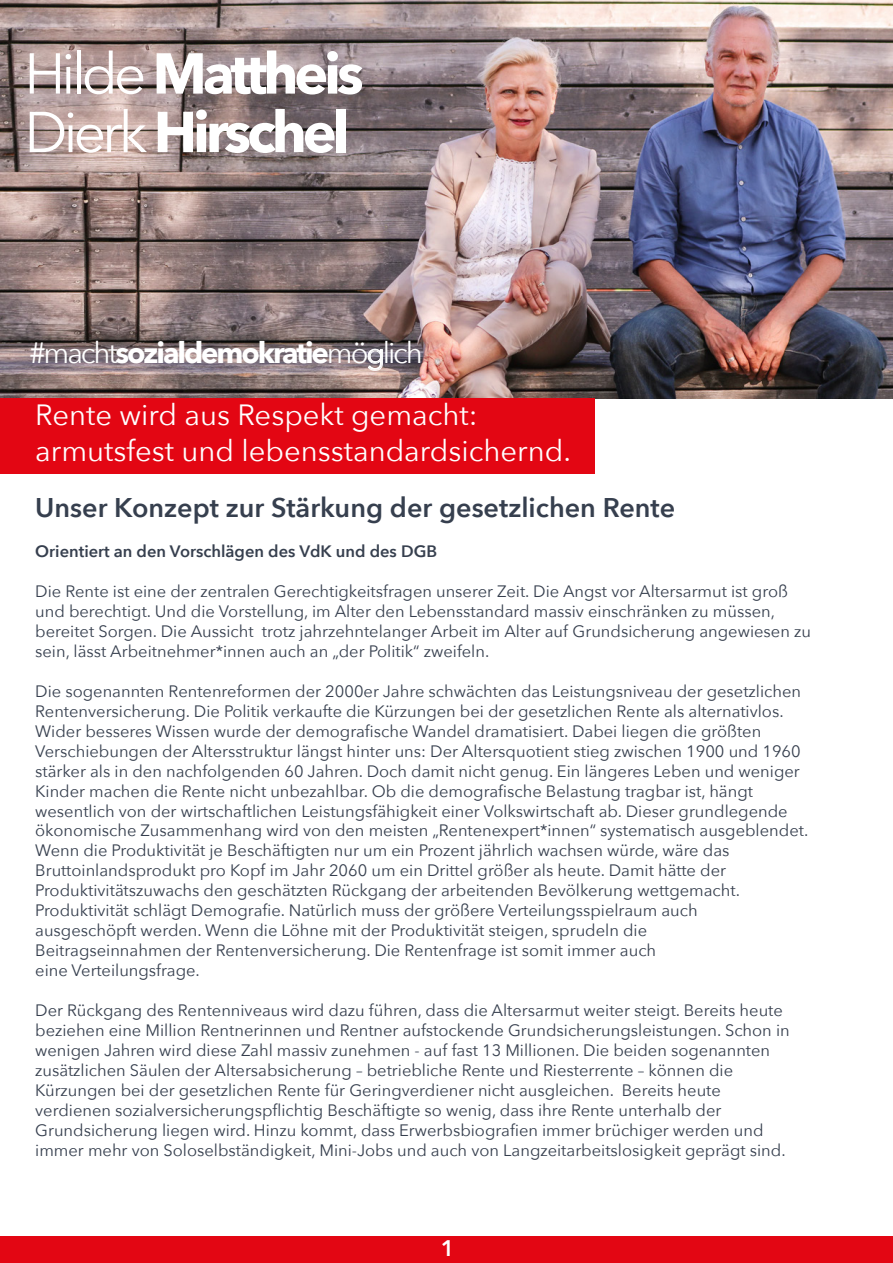
<style>
.page{position:relative;width:893px;height:1263px;background:#fff}
.page>*{position:absolute;margin:0;border:0;box-sizing:border-box;transform-origin:0 0}
.t1{font:700 57px/58.5px "Avenir Next";letter-spacing:-.07em;color:#fff}
.t2{font:29.25px/36px "Avenir Next";color:#fff}
.t3{font:700 29.25px "Avenir Next";letter-spacing:-.07em;color:#fff}
.t4{font:600 27px "Avenir Next";color:#363f4e}
.t5{font:600 22.5px "Avenir Next";color:#fff}
.t6{font:16.5px/20px "Avenir Next";color:#363f4e}
.t7{font:600 16.5px "Avenir Next";color:#363f4e}
.s1{font-weight:400}
</style>
<div class="page">
<img style="left:0;top:0;width:893px;height:398px">
<div style="left:0;top:398px;width:594px;height:75px;background:#e30613"></div>
<svg style="left:368px;top:349px;width:15px;height:22px"></svg>
<div style="left:0;top:1237px;width:893px;height:26px;background:#e30613"></div>
<h1 class="t1" style="left:24px;top:46px;width:341px"><span class="s1">Hilde</span> Mattheis<br><span class="s1">Dierk</span> Hirschel</h1>
<h2 class="t3" style="left:29px;top:334px;width:395px"><span class="s1">#macht</span>sozialdemokratie<span class="s1">möglich</span></h2>
<h2 class="t2" style="left:35px;top:397px;width:537px">Rente wird aus Respekt gemacht: armutsfest und lebensstandardsichernd.</h2>
<h3 class="t4" style="left:35px;top:490px;width:642px">Unser Konzept zur Stärkung der gesetzlichen Rente</h3>
<p class="t7" style="left:35px;top:541px;width:403px">Orientiert an den Vorschlägen des VdK und des DGB</p>
<p class="t6" style="left:35px;top:582px;width:777px">Die Rente ist eine der zentralen Gerechtigkeitsfragen unserer Zeit. Die Angst vor Altersarmut ist groß und berechtigt. Und die Vorstellung, im Alter den Lebensstandard massiv einschränken zu müssen, bereitet Sorgen. Die Aussicht trotz jahrzehntelanger Arbeit im Alter auf Grundsicherung angewiesen zu sein, lässt Arbeitnehmer*innen auch an „der Politik“ zweifeln.</p>
<p class="t6" style="left:35px;top:682px;width:774px">Die sogenannten Rentenreformen der 2000er Jahre schwächten das Leistungsniveau der gesetzlichen Rentenversicherung. Die Politik verkaufte die Kürzungen bei der gesetzlichen Rente als alternativlos.<br>Wider besseres Wissen wurde der demografische Wandel dramatisiert. Dabei liegen die größten Verschiebungen der Altersstruktur längst hinter uns: Der Altersquotient stieg zwischen 1900 und 1960 stärker als in den nachfolgenden 60 Jahren. Doch damit nicht genug. Ein längeres Leben und weniger Kinder machen die Rente nicht unbezahlbar. Ob die demografische Belastung tragbar ist, hängt wesentlich von der wirtschaftlichen Leistungsfähigkeit einer Volkswirtschaft ab. Dieser grundlegende ökonomische Zusammenhang wird von den meisten „Rentenexpert*innen“ systematisch ausgeblendet.<br>Wenn die Produktivität je Beschäftigten nur um ein Prozent jährlich wachsen würde, wäre das Bruttoinlandsprodukt pro Kopf im Jahr 2060 um ein Drittel größer als heute. Damit hätte der Produktivitätszuwachs den geschätzten Rückgang der arbeitenden Bevölkerung wettgemacht.<br>Produktivität schlägt Demografie. Natürlich muss der größere Verteilungsspielraum auch<br>ausgeschöpft werden. Wenn die Löhne mit der Produktivität steigen, sprudeln die<br>Beitragseinnahmen der Rentenversicherung. Die Rentenfrage ist somit immer auch<br>eine Verteilungsfrage.</p>
<p class="t6" style="left:35px;top:1001px;width:756px">Der Rückgang des Rentenniveaus wird dazu führen, dass die Altersarmut weiter steigt. Bereits heute beziehen eine Million Rentnerinnen und Rentner aufstockende Grundsicherungsleistungen. Schon in wenigen Jahren wird diese Zahl massiv zunehmen - auf fast 13 Millionen. Die beiden sogenannten zusätzlichen Säulen der Altersabsicherung – betriebliche Rente und Riesterrente – können die Kürzungen bei der gesetzlichen Rente für Geringverdiener nicht ausgleichen. Bereits heute verdienen sozialversicherungspflichtig Beschäftigte so wenig, dass ihre Rente unterhalb der Grundsicherung liegen wird. Hinzu kommt, dass Erwerbsbiografien immer brüchiger werden und immer mehr von Soloselbständigkeit, Mini-Jobs und auch von Langzeitarbeitslosigkeit geprägt sind.</p>
<h3 class="t5" style="left:441px;top:1233px;width:15px">1</h3>
</div>
